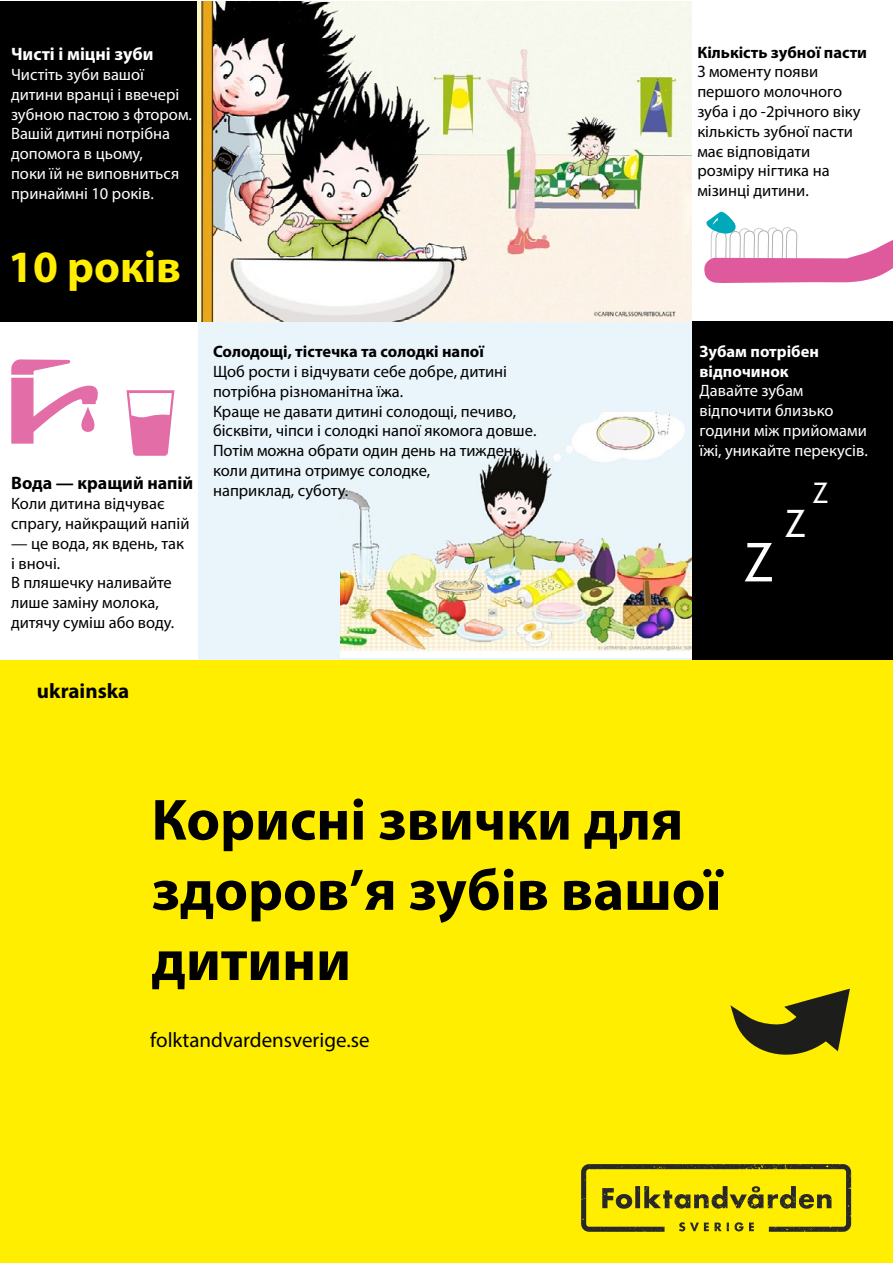
<style>
.page{position:relative;width:893px;height:1263px;background:#fff}
.page>*{position:absolute;margin:0;border:0;box-sizing:border-box;transform-origin:0 0}
.t1{font:700 58.5px/70.2px "Myriad Pro";color:#000}
.t2{font:500 51px "Futura Std";color:#fff}
.t3{font:700 45px "Myriad Pro";color:#fe0}
.t4{font:500 36px "Futura Std";color:#fff}
.t5{font:500 27px "Futura Std";color:#fff}
.t6{font:21px "Myriad Pro";color:#000}
.t7{font:700 21px "Myriad Pro";color:#000}
.t8{font:700 18px "Myriad Pro";color:#000}
.t9{font:700 18px "Myriad Pro";color:#fff}
.t10{font:16.5px/19.8px "Myriad Pro";color:#000}
.t11{font:16.5px/19.8px "Myriad Pro";color:#fff}
.t12{font:700 16.5px "Myriad Pro";color:#000}
.t13{font:700 16.5px/19.8px "Myriad Pro";color:#fff}
</style>
<div class="page">
<div style="left:0;top:660px;width:893px;height:603px;background:#fe0"></div>
<svg style="left:730px;top:988px;width:120px;height:67px"></svg>
<div style="left:198px;top:322px;width:494px;height:338px;background:#eaf5fb"></div>
<div style="left:0;top:1px;width:198px;height:320px;background:#000"></div>
<img style="left:198px;top:1px;width:494px;height:320px">
<img style="left:340px;top:413px;width:351px;height:244px">
<svg style="left:127px;top:390px;width:47px;height:66px"></svg>
<svg style="left:11px;top:359px;width:87px;height:85px"></svg>
<div style="left:692px;top:321px;width:201px;height:339px;background:#000"></div>
<svg style="left:704px;top:211px;width:189px;height:72px"></svg>
<svg style="left:581px;top:1164px;width:271px;height:68px"></svg>
<p class="t9" style="left:11px;top:42px;width:144px">Чисті і міцні зуби</p>
<p class="t11" style="left:11px;top:64px;width:182px">Чистіть зуби вашої дитини вранці і ввечері зубною пастою з фтором.<br>Вашій дитині потрібна допомога в цьому,<br>поки їй не виповниться принаймні 10 років.</p>
<h3 class="t3" style="left:8px;top:238px;width:174px">10 років</h3>
<p class="t8" style="left:11px;top:471px;width:184px">Вода — кращий напій</p>
<p class="t10" style="left:11px;top:493px;width:180px">Коли дитина відчуває спрагу, найкращий напій</p>
<p class="t10" style="left:11px;top:533px;width:174px">— це вода, як вдень, так і вночі.<br>В пляшечку наливайте лише заміну молока, дитячу суміш або воду.</p>
<p class="t7" style="left:37px;top:677px;width:94px">ukrainska</p>
<p class="t12" style="left:213px;top:341px;width:272px">Солодощі, тістечка та солодкі напої</p>
<p class="t10" style="left:213px;top:361px;width:325px">Щоб рости і відчувати себе добре, дитині потрібна різноманітна їжа.<br>Краще не давати дитині солодощі, печиво, бісквіти, чіпси і солодкі напої якомога довше.<br>Потім можна обрати один день на тиждень, коли дитина отримує солодке,<br>наприклад, суботу.</p>
<p class="t12" style="left:697px;top:41px;width:171px">Кількість зубної пасти</p>
<p class="t10" style="left:697px;top:62px;width:165px">З моменту появи першого молочного зуба і до -2річного віку кількість зубної пасти має відповідати розміру нігтика на мізинці дитини.</p>
<p class="t13" style="left:699px;top:341px;width:121px">Зубам потрібен відпочинок</p>
<p class="t11" style="left:699px;top:381px;width:170px">Давайте зубам відпочити близько години між прийомами їжі, уникайте перекусів.</p>
<h2 class="t2" style="left:744px;top:531px;width:30px">Z</h2>
<h3 class="t4" style="left:785px;top:501px;width:21px">Z</h3>
<h3 class="t5" style="left:813px;top:476px;width:16px">Z</h3>
<h1 class="t1" style="left:151px;top:783px;width:572px">Корисні звички для здоров я’ зубів вашої дитини</h1>
<p class="t6" style="left:150px;top:1027px;width:221px">folktandvardensverige.se</p>
</div>
